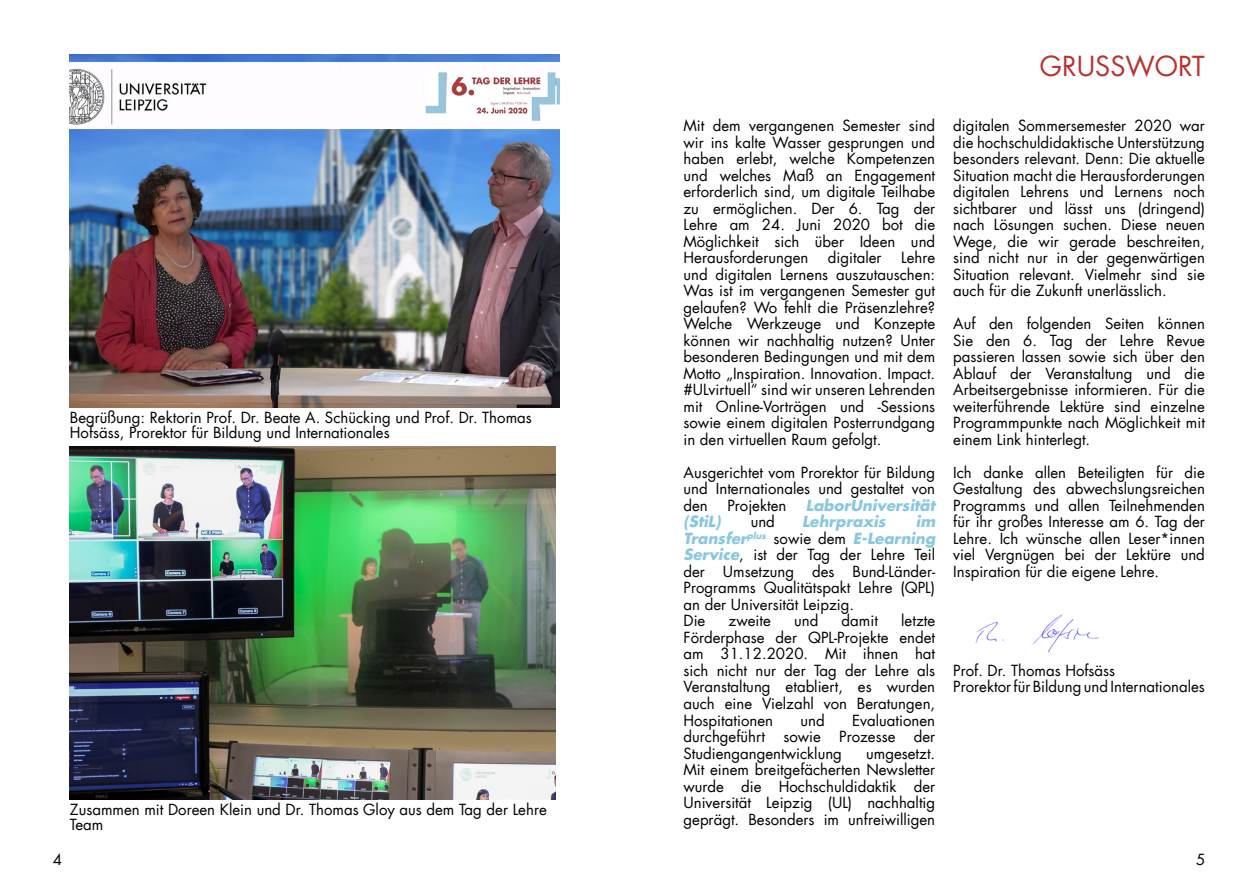
<style>
.page{position:relative;width:1259px;height:893px;background:#fff}
.page>*{position:absolute;margin:0;border:0;box-sizing:border-box;transform-origin:0 0}
.t1{font:27px "Futura";color:#b93431}
.t2{font:15px/16.5px "Futura";color:#000;text-align:justify}
.t3{font:italic 700 15px "Futura";color:#87c8e0}
.s1{font-weight:700;font-style:italic;color:#87c8e0}
</style>
<div class="page">
<img style="left:70px;top:54px;width:489px;height:353px">
<img style="left:70px;top:446px;width:486px;height:354px">
<img style="left:975px;top:614px;width:125px;height:39px">
<p class="t2" style="left:70px;top:410px;width:463px;line-height:15px">Begrüßung: Rektorin Prof. Dr. Beate A. Schücking und Prof. Dr. Thomas<br>Hofsäss, Prorektor für Bildung und Internationales</p>
<p class="t2" style="left:70px;top:802px;width:478px;line-height:15px">Zusammen mit Doreen Klein und Dr. Thomas Gloy aus dem Tag der Lehre<br>Team</p>
<p class="t2" style="left:683px;top:118px;width:253px">Mit dem vergangenen Semester sind wir ins kalte Wasser gesprungen und haben erlebt, welche Kompetenzen und welches Maß an Engagement erforderlich sind, um digitale Teilhabe zu ermöglichen. Der 6. Tag der Lehre am 24. Juni 2020 bot die Möglichkeit sich über Ideen und Herausforderungen</p>
<p class="t2" style="left:683px;top:250px;width:253px;text-indent:217px">Lehre und digitalen Lernens auszutauschen:<br>Was ist im vergangenen Semester gut gelaufen? Wo fehlt die Präsenzlehre?<br>Welche Werkzeuge und Konzepte können wir nachhaltig nutzen? Unter besonderen Bedingungen und mit dem Motto „Inspiration. Innovation. Impact. #ULvirtuell“ sind wir unseren Lehrenden mit Online-Vorträgen und -Sessions sowie einem digitalen Posterrundgang in den virtuellen Raum gefolgt.</p>
<p class="t2" style="left:683px;top:464px;width:253px">Ausgerichtet vom Prorektor für Bildung und Internationales und gestaltet von den</p>
<p class="t2" style="left:828px;top:250px;width:55px">digitaler</p>
<p class="t2" style="left:727px;top:497px;width:61px">Projekten</p>
<p class="t3" style="left:806px;top:495px;width:131px">LaborUniversität</p>
<p class="t3" style="left:683px;top:512px;width:39px">(StiL)</p>
<p class="t2" style="left:750px;top:514px;width:26px">und</p>
<p class="t3" style="left:802px;top:512px;width:85px">Lehrpraxis</p>
<p class="t2" style="left:683px;top:514px;width:253px;text-align:left;text-indent:232px"><span class="s1">im<br>Transfer</span><sup>plus</sup> sowie dem <span class="s1">E-Learning<br>Service</span>, ist der Tag der Lehre Teil der Umsetzung des Bund-Länder-<br>Programms Qualitätspakt Lehre (QPL) an der Universität Leipzig.<br>Die</p>
<p class="t2" style="left:683px;top:613px;width:253px;text-indent:218px">letzte Förderphase der QPL-Projekte endet am 31.12.2020. Mit ihnen hat sich nicht nur der Tag der Lehre als Veranstaltung etabliert, es wurden auch eine Vielzahl von Beratungen, Hospitationen</p>
<p class="t2" style="left:728px;top:613px;width:44px">zweite</p>
<p class="t2" style="left:794px;top:613px;width:26px">und</p>
<p class="t2" style="left:841px;top:613px;width:38px">damit</p>
<p class="t2" style="left:683px;top:712px;width:253px;text-indent:169px">Evaluationen durchgeführt sowie Prozesse der Studiengangentwicklung</p>
<p class="t2" style="left:800px;top:712px;width:26px">und</p>
<p class="t2" style="left:683px;top:745px;width:253px;text-indent:183px">umgesetzt.<br>Mit einem breitgefächerten Newsletter wurde die Hochschuldidaktik der Universität Leipzig (UL) nachhaltig geprägt. Besonders im unfreiwilligen</p>
<h1 class="t1" style="left:1040px;top:49px;width:166px">GRUSSWORT</h1>
<p class="t2" style="left:953px;top:118px;width:253px">digitalen Sommersemester 2020 war die hochschuldidaktische Unterstützung besonders relevant. Denn: Die aktuelle Situation macht die Herausforderungen digitalen Lehrens und Lernens noch sichtbarer und lässt uns (dringend) nach Lösungen suchen. Diese neuen Wege, die wir gerade beschreiten, sind nicht nur in der gegenwärtigen Situation relevant. Vielmehr sind sie auch für die Zukunft unerlässlich.</p>
<p class="t2" style="left:953px;top:316px;width:253px">Auf den folgenden Seiten können Sie den 6. Tag der Lehre Revue passieren lassen sowie sich über den Ablauf der Veranstaltung und die Arbeitsergebnisse informieren. Für die weiterführende Lektüre sind einzelne Programmpunkte nach Möglichkeit mit einem Link hinterlegt.</p>
<p class="t2" style="left:953px;top:464px;width:253px">Ich danke allen Beteiligten für die Gestaltung des abwechslungsreichen Programms und allen Teilnehmenden für ihr großes Interesse am 6. Tag der Lehre. Ich wünsche allen Leser*innen viel Vergnügen bei der Lektüre und Inspiration für die eigene Lehre.</p>
<p class="t2" style="left:953px;top:662px;width:253px">Prof. Dr. Thomas Hofsäss<br>Prorektor für Bildung und Internationales</p>
<p class="t2" style="left:53px;top:851px;width:11px">4</p>
<p class="t2" style="left:1196px;top:851px;width:11px">5</p>
</div>
